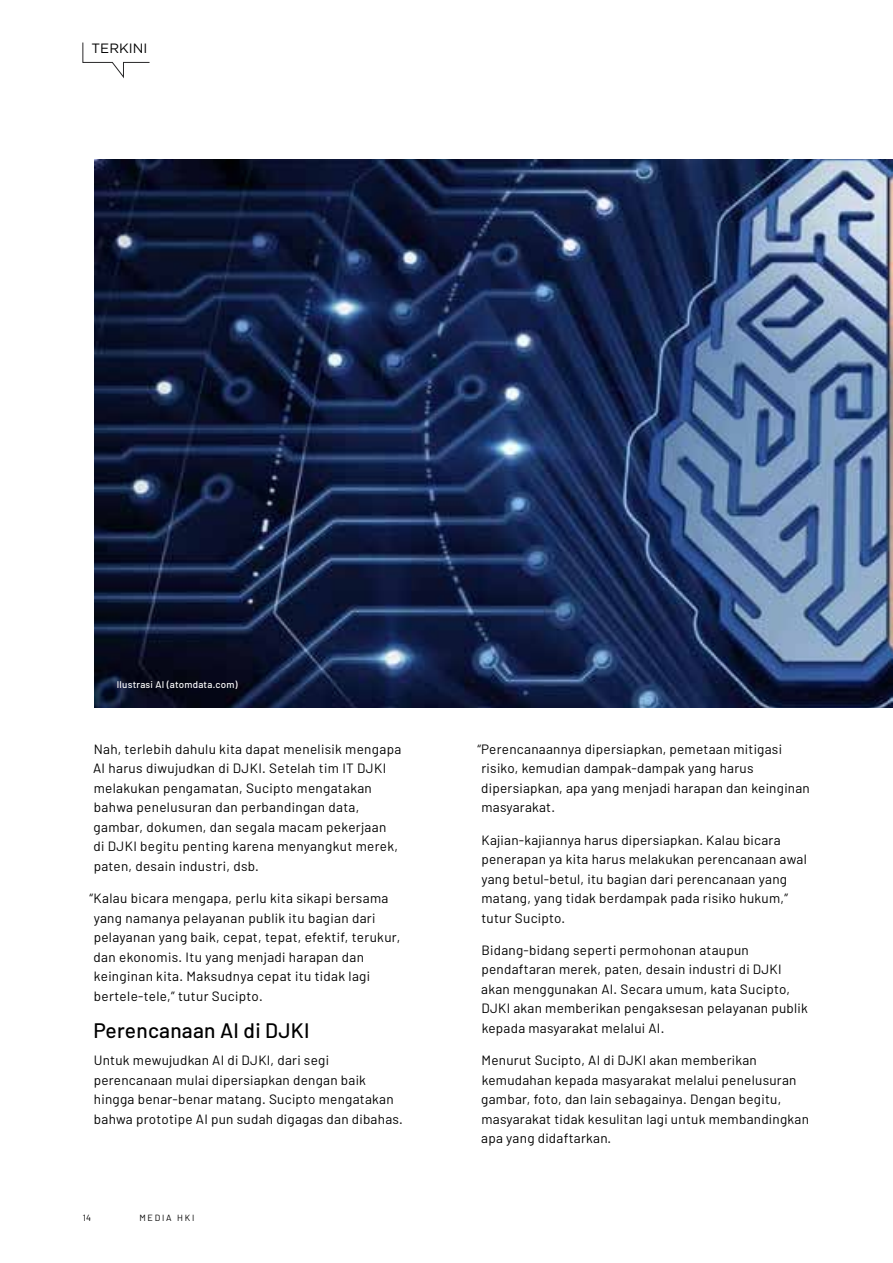
<style>
.page{position:relative;width:893px;height:1263px;background:#fff}
.page>*{position:absolute;margin:0;border:0;box-sizing:border-box;transform-origin:0 0}
.t1{font:500 21px "Barlow";letter-spacing:.01em;color:#000}
.t2{font:13.5px/19.5px "Barlow";letter-spacing:.02em;color:#000}
.t3{font:13.5px "Gotham";color:#000}
.t4{font:500 9.75px "Barlow";letter-spacing:.025em;color:#fff}
.t5{font:9px "Barlow";letter-spacing:.2em;color:#000}
</style>
<div class="page">
<img style="left:95px;top:159px;width:798px;height:548px">
<svg style="left:82px;top:42px;width:68px;height:37px"></svg>
<p class="t3" style="left:92px;top:40px;width:57px">TERKINI</p>
<p class="t4" style="left:117px;top:678px;width:122px">Ilustrasi AI (atomdata.com)</p>
<p class="t2" style="left:93px;top:739px;width:310px">Nah, terlebih dahulu kita dapat menelisik mengapa AI harus diwujudkan di DJKI. Setelah tim IT DJKI melakukan pengamatan, Sucipto mengatakan bahwa penelusuran dan perbandingan data, gambar, dokumen, dan segala macam pekerjaan<br>di DJKI begitu penting karena menyangkut merek, paten, desain industri, dsb.</p>
<p class="t2" style="left:90px;top:888px;width:312px">“Kalau bicara mengapa, perlu kita sikapi bersama yang namanya pelayanan publik itu bagian dari pelayanan yang baik, cepat, tepat, efektif, terukur, dan ekonomis. Itu yang menjadi harapan dan keinginan kita. Maksudnya cepat itu tidak lagi bertele-tele,” tutur Sucipto.</p>
<h1 class="t1" style="left:93px;top:1017px;width:218px">Perencanaan AI di DJKI</h1>
<p class="t2" style="left:94px;top:1050px;width:311px">Untuk mewujudkan AI di DJKI, dari segi perencanaan mulai dipersiapkan dengan baik hingga benar-benar matang. Sucipto mengatakan bahwa prototipe AI pun sudah digagas dan dibahas.</p>
<p class="t5" style="left:83px;top:1212px;width:10px">14</p>
<p class="t5" style="left:139px;top:1212px;width:56px">MEDIA HKI</p>
<p class="t2" style="left:477px;top:739px;width:334px">“Perencanaannya dipersiapkan, pemetaan mitigasi risiko, kemudian dampak-dampak yang harus dipersiapkan, apa yang menjadi harapan dan keinginan masyarakat.</p>
<p class="t2" style="left:481px;top:830px;width:327px">Kajian-kajiannya harus dipersiapkan. Kalau bicara penerapan ya kita harus melakukan perencanaan awal yang betul-betul, itu bagian dari perencanaan yang matang, yang tidak berdampak pada risiko hukum,” tutur Sucipto.</p>
<p class="t2" style="left:481px;top:940px;width:328px">Bidang-bidang seperti permohonan ataupun pendaftaran merek, paten, desain industri di DJKI akan menggunakan AI. Secara umum, kata Sucipto, DJKI akan memberikan pengaksesan pelayanan publik kepada masyarakat melalui AI.</p>
<p class="t2" style="left:481px;top:1050px;width:329px">Menurut Sucipto, AI di DJKI akan memberikan kemudahan kepada masyarakat melalui penelusuran gambar, foto, dan lain sebagainya. Dengan begitu, masyarakat tidak kesulitan lagi untuk membandingkan apa yang didaftarkan.</p>
</div>
